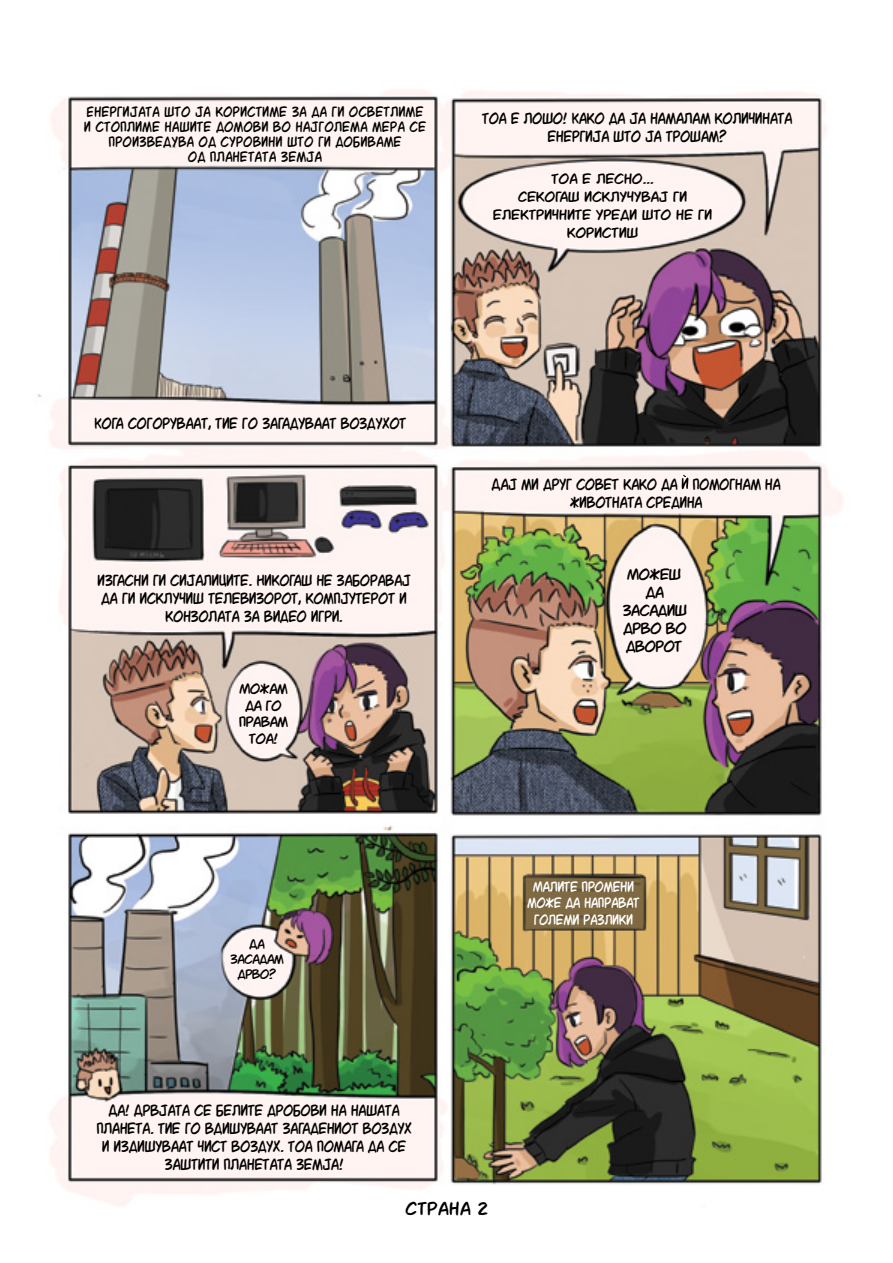
<style>
.page{position:relative;width:893px;height:1263px;background:#fff}
.page>*{position:absolute;margin:0;border:0;box-sizing:border-box;transform-origin:0 0}
.t1{font:21px "IBS Hagio Graphics";color:#000}
.t2{font:18px/18px "IBS Hagio Graphics";letter-spacing:-.03em;color:#000;text-align:center;scale:.87 1}
.t3{font:18px/18px "IBS Hagio Graphics";letter-spacing:-.05em;color:#000;text-align:center}
.t4{font:16.5px/15px "IBS Hagio Graphics";color:#000;text-align:center;scale:.87 1}
.t5{font:16.5px/18px "IBS Hagio Graphics";letter-spacing:-.02em;color:#000;text-align:center}
.t6{font:16.5px/16.5px "IBS Hagio Graphics";letter-spacing:-.03em;color:#fff;text-align:center;scale:.86 1}
.t7{font:16.5px/16.5px "IBS Hagio Graphics";letter-spacing:-.05em;color:#000;text-align:center}
.t8{font:15px/15px "IBS Hagio Graphics";letter-spacing:-.05em;color:#000;text-align:center}
</style>
<div class="page">
<img style="left:38px;top:90px;width:805px;height:1116px">
<svg style="left:682px;top:475px;width:6px;height:14px"></svg>
<p class="t4" style="left:84px;top:104px;width:395px">Енергијата што ја користиме за да ги осветлиме и стоплиме нашите домови во најголема мера се произведува од суровини што ги добиваме<br>од планетата Земја</p>
<p class="t2" style="left:482px;top:109px;width:359px">Тоа е лошо! Како да ја намалам количината енергија што ја трошам?</p>
<p class="t5" style="left:493px;top:169px;width:221px">Тоа е лесно...<br>Секогаш исклучувај ги електричните уреди што не ги користиш</p>
<p class="t2" style="left:94px;top:414px;width:360px">Кога согоруваат, тие го загадуваат воздухот</p>
<p class="t2" style="left:97px;top:570px;width:362px">Изгасни ги сијалиците. Никогаш не заборавај да ги исклучиш телевизорот, компјутерот и конзолата за видео игри.</p>
<p class="t7" style="left:239px;top:680px;width:51px">Можам да го правам тоа!</p>
<p class="t8" style="left:230px;top:936px;width:55px">Да засадам дрво?</p>
<p class="t2" style="left:96px;top:1100px;width:364px">Да! Дрвјата се белите дробови на нашата планета. Тие го вдишуваат загадениот воздух и издишуваат чист воздух. Тоа помага да се заштити планетата Земја!</p>
<p class="t2" style="left:492px;top:475px;width:334px">Дај ми друг совет како да помогнам на животната средина</p>
<p class="t3" style="left:622px;top:564px;width:66px">Можеш да засадиш дрво во дворот</p>
<p class="t6" style="left:527px;top:877px;width:133px">Малите промени може да направат големи разлики</p>
<p class="t1" style="left:405px;top:1196px;width:84px">Страна 2</p>
</div>
